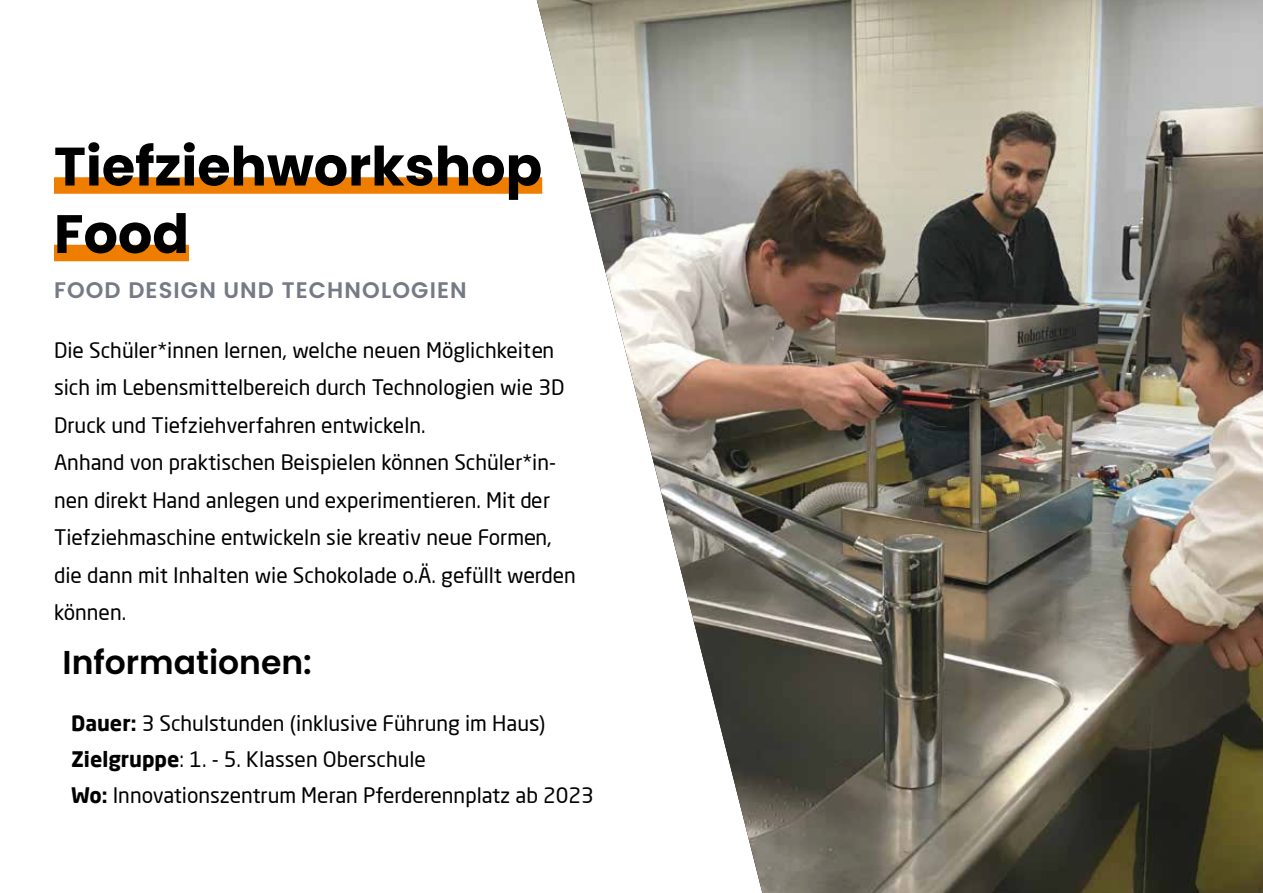
<style>
.page{position:relative;width:1263px;height:893px;background:#fff}
.page>*{position:absolute;margin:0;border:0;box-sizing:border-box;transform-origin:0 0}
.t1{font:700 54px/67.5px "Poppins";color:#000}
.t2{font:600 33px "Poppins";color:#000}
.t3{font:600 22.5px "Poppins";letter-spacing:.05em;color:#757a85}
.t4{font:21px/37.5px "Neo Sans Pro";color:#000}
.s1{font-weight:700}
</style>
<div class="page">
<div style="left:54px;top:177px;width:488px;height:17px;background:#ef7d00"></div>
<div style="left:54px;top:245px;width:135px;height:16px;background:#ef7d00"></div>
<img style="left:536px;top:0;width:727px;height:893px">
<h1 class="t1" style="left:54px;top:133px;width:490px">Tiefziehworkshop<br>Food</h1>
<p class="t3" style="left:54px;top:277px;width:414px">FOOD DESIGN UND TECHNOLOGIEN</p>
<p class="t4" style="left:54px;top:331px;width:523px">Die Schüler*innen lernen, welche neuen Möglichkeiten sich im Lebensmittelbereich durch Technologien wie 3D Druck und Tiefziehverfahren entwickeln.<br>Anhand von praktischen Beispielen können Schüler*in&shy;nen direkt Hand anlegen und experimentieren. Mit der Tiefziehmaschine entwickeln sie kreativ neue Formen, die dann mit Inhalten wie Schokolade o.Ä. gefüllt werden können.</p>
<h2 class="t2" style="left:63px;top:643px;width:251px">Informationen:</h2>
<p class="t4" style="left:71px;top:705px;width:524px;line-height:36px"><span class="s1">Dauer:</span> 3 Schulstunden (inklusive Führung im Haus)<br><span class="s1">Zielgruppe</span>: 1. - 5. Klassen Oberschule<br><span class="s1">Wo:</span> Innovationszentrum Meran Pferderennplatz ab 2023</p>
</div>
